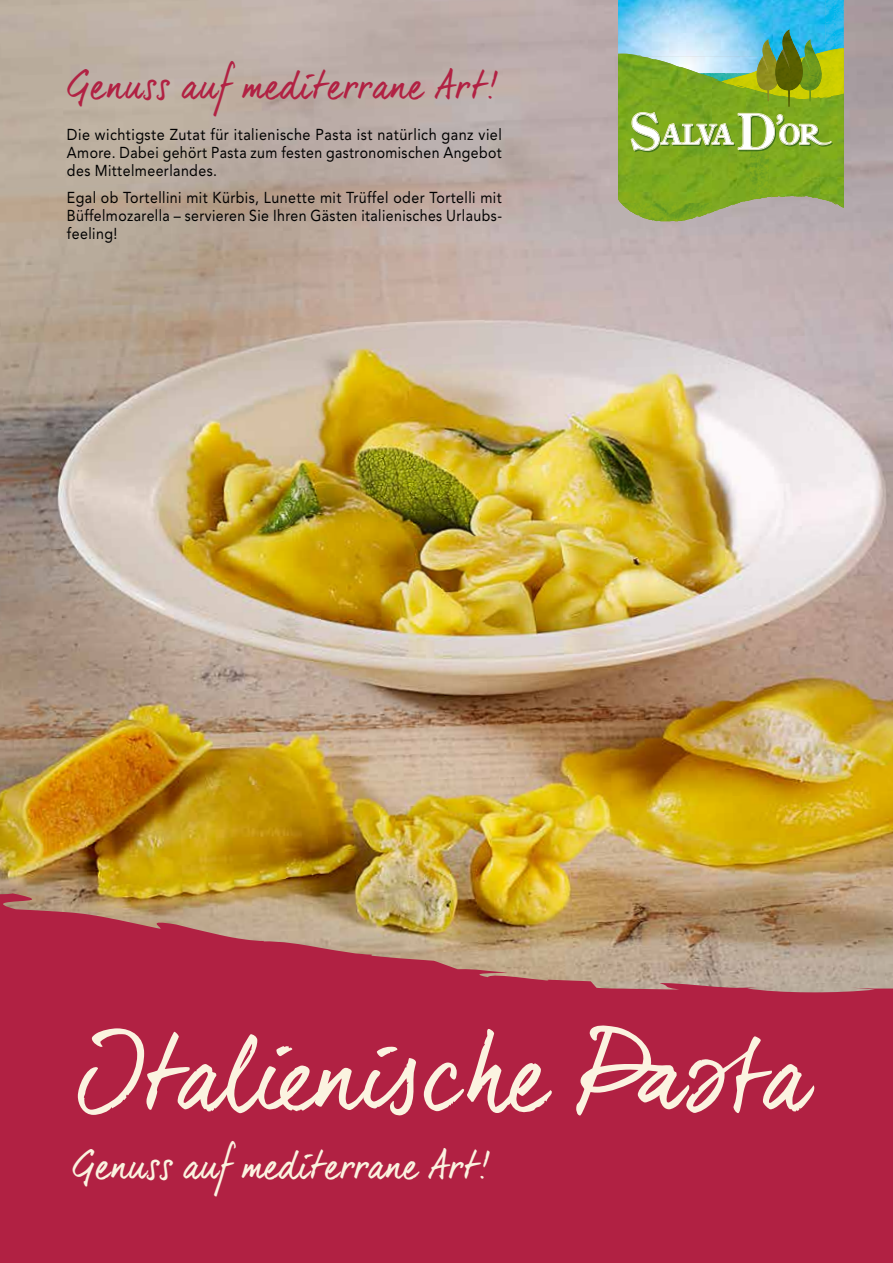
<style>
.page{position:relative;width:893px;height:1263px;background:#fff}
.page>*{position:absolute;margin:0;border:0;box-sizing:border-box;transform-origin:0 0}
.t1{font:99.3px "dear Joe 6";letter-spacing:-.01em;color:#fbf3e0;scale:.9 1}
.t2{font:37.5px "dear Joe 6";color:#fbf3e0;scale:.9 1}
.t3{font:37.5px "dear Joe 6";letter-spacing:.015em;color:#b12143;scale:.9 1}
.t4{font:15.75px/18px "Avenir LT Std";letter-spacing:.03em;color:#000;text-align:justify;scale:.92 1}
.t5{font:15.75px/18px "Avenir LT Std";letter-spacing:.03em;color:#000;text-align:justify;scale:.9 1}
</style>
<div class="page">
<img style="left:0;top:0;width:893px;height:893px">
<svg style="left:0;top:893px;width:893px;height:370px;background:#b1364b"></svg>
<img style="left:618px;top:0;width:207px;height:48px">
<img style="left:825px;top:0;width:19px;height:48px">
<img style="left:757px;top:39px;width:18px;height:9px">
<img style="left:804px;top:39px;width:22px;height:9px">
<img style="left:775px;top:29px;width:29px;height:19px">
<svg style="left:618px;top:48px;width:226px;height:174px;background:#8eaf46"></svg>
<h2 class="t3" style="left:67px;top:63px;width:479px">Genuss auf mediterrane Art!</h2>
<p class="t4" style="left:67px;top:126px;width:474px">Die wichtigste Zutat für italienische Pasta ist natürlich ganz viel Amore. Dabei gehört Pasta zum festen gastronomischen Angebot des Mittelmeerlandes.</p>
<p class="t5" style="left:67px;top:188px;width:485px">Egal ob Tortellini mit Kürbis, Lunette mit Trüffel oder Tortelli mit Büffelmozarella – servieren Sie Ihren Gästen italienisches Urlaubs&shy;feeling!</p>
<h1 class="t1" style="left:72px;top:1015px;width:818px">Italienische Pasta</h1>
<h2 class="t2" style="left:72px;top:1143px;width:464px">Genuss auf mediterrane Art!</h2>
</div>
